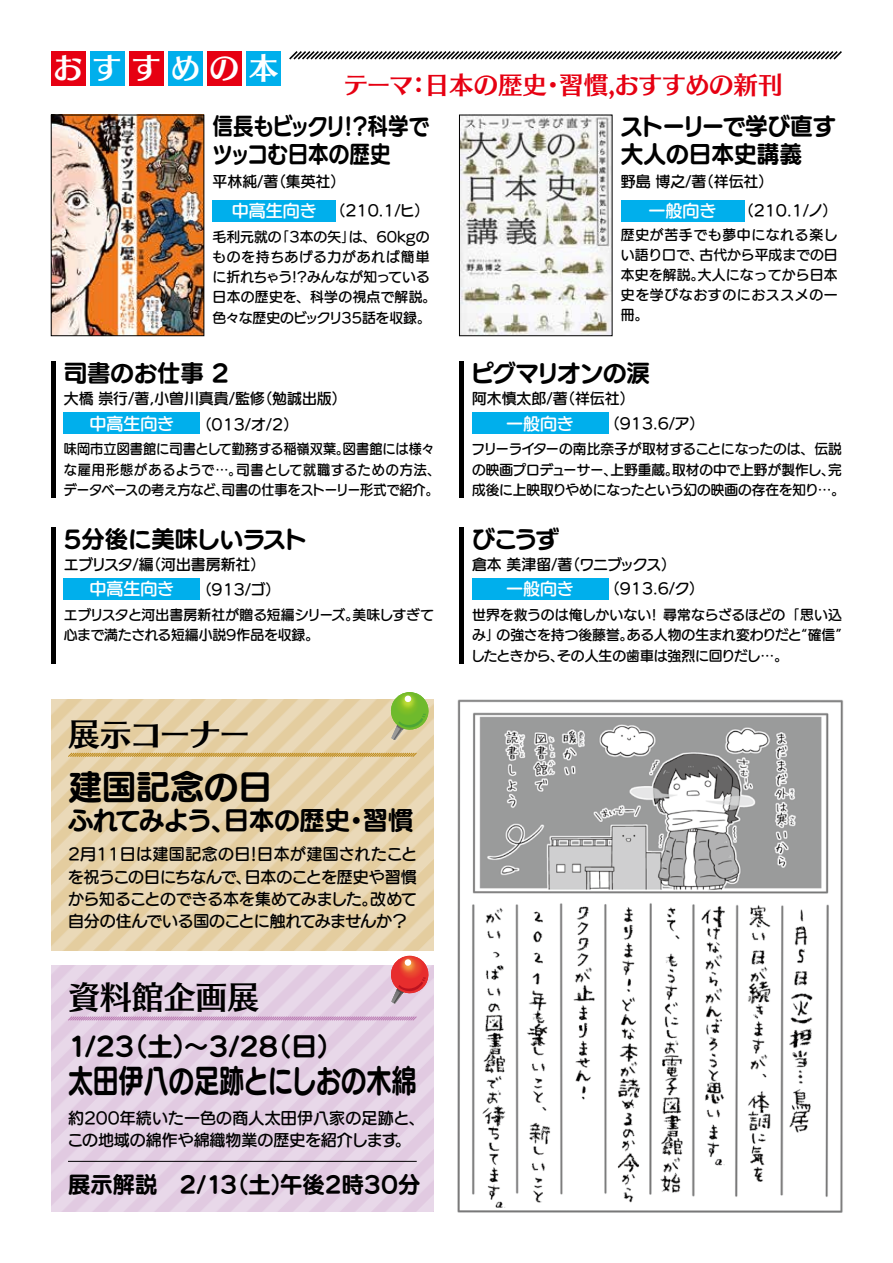
<style>
.page{position:relative;width:893px;height:1263px;background:#fff}
.page>*{position:absolute;margin:0;border:0;box-sizing:border-box;transform-origin:0 0}
.t1{font:34.05px "UD Marugo Large Pr 6 N B";color:#000}
.t2{font:31.95px "UD Marugo Large Pr 6 N B";color:#000;scale:.79 1}
.t3{font:31.95px "Skip Std B";color:#000}
.t4{font:29.7px "Skip Std B";letter-spacing:.315em;color:#fff}
.t5{font:25.5px "UD Marugo Large Pr 6 N B";color:#000}
.t6{font:24.45px "Skip Std B";color:#e60012}
.t7{font:23.4px/27.6px "UD Marugo Large Pr 6 N B";letter-spacing:-.01em;color:#000}
.t8{font:23.4px/27.6px "UD Marugo Large Pr 6 N B";letter-spacing:-.01em;color:#000;scale:.88 1}
.t9{font:23.4px "UD Marugo Large Pr 6 N B";letter-spacing:-.05em;color:#000}
.t10{font:22.35px "UD Marugo Large Pr 6 N B";color:#000}
.t11{font:16.95px "UD Marugo Large Pr 6 N DB";color:#fff}
.t12{font:15.9px/22.4px "UD Marugo Large Pr 6 N DB";color:#000;text-align:justify}
.t13{font:14.85px "UD Marugo Large Pr 6 N DB";color:#000}
.t14{font:14.85px "UD Marugo Large Pr 6 N DB";letter-spacing:-.065em;color:#000}
.t15{font:13.8px/20.2px "UD Marugo Large Pr 6 N DB";color:#000}
.t16{font:13.8px/20.2px "UD Marugo Large Pr 6 N DB";color:#000;scale:.95 1}
.s1{font-size:16.95px;color:#fff}
</style>
<div class="page">
<div style="left:51px;top:51px;width:34px;height:34px;background:#e60012"></div>
<div style="left:129px;top:51px;width:34px;height:34px;background:#e60012"></div>
<div style="left:207px;top:51px;width:35px;height:34px;background:#e60012"></div>
<div style="left:90px;top:51px;width:34px;height:34px;background:#00afec"></div>
<div style="left:168px;top:51px;width:34px;height:34px;background:#00afec"></div>
<div style="left:247px;top:51px;width:34px;height:34px;background:#00afec"></div>
<svg style="left:289px;top:51px;width:553px;height:9px"></svg>
<img style="left:53px;top:117px;width:149px;height:217px">
<div style="left:51px;top:115px;width:153px;height:221px;border:1px solid #000"></div>
<img style="left:461px;top:117px;width:149px;height:217px">
<div style="left:459px;top:115px;width:153px;height:221px;border:1px solid #000"></div>
<div style="left:64px;top:412px;width:136px;height:22px;background:#00afec"></div>
<div style="left:64px;top:578px;width:136px;height:22px;background:#00afec"></div>
<hr style="left:51px;top:361px;width:4px;height:136px;background:#000">
<hr style="left:51px;top:527px;width:4px;height:136px;background:#000">
<hr style="left:459px;top:361px;width:4px;height:136px;background:#000">
<hr style="left:459px;top:527px;width:4px;height:136px;background:#000">
<div style="left:472px;top:412px;width:136px;height:22px;background:#00afec"></div>
<div style="left:472px;top:578px;width:136px;height:22px;background:#00afec"></div>
<div style="left:621px;top:200px;width:123px;height:21px;background:#00afec"></div>
<div style="left:213px;top:200px;width:123px;height:21px;background:#00afec"></div>
<img style="left:457px;top:699px;width:387px;height:514px">
<div style="left:51px;top:965px;width:383px;height:247px;background:#e5d2e5"></div>
<img style="left:51px;top:699px;width:383px;height:251px">
<svg style="left:67px;top:752px;width:351px;height:6px;background:#d6b46e"></svg>
<svg style="left:67px;top:1015px;width:351px;height:6px;background:#d2adcf"></svg>
<img style="left:384px;top:699px;width:49px;height:26px">
<svg style="left:388px;top:692px;width:43px;height:48px;background:#a8c76e"></svg>
<img style="left:384px;top:940px;width:49px;height:49px">
<svg style="left:388px;top:956px;width:43px;height:47px;background:#e28080"></svg>
<hr style="left:68px;top:1161px;width:349px;height:1px;background:#000">
<h3 class="t4" style="left:53px;top:46px;width:227px">おすすめの本</h3>
<h3 class="t6" style="left:344px;top:66px;width:440px">テーマ：日本の歴史・習慣,おすすめの新刊</h3>
<h3 class="t8" style="left:212px;top:114px;width:248px">信長もビックリ!?科学でツッコむ日本の歴史</h3>
<p class="t13" style="left:213px;top:174px;width:134px">平林純/著（集英社）</p>
<h3 class="t7" style="left:621px;top:114px;width:217px">ストーリーで学び直す大人の日本史講義</h3>
<p class="t13" style="left:621px;top:174px;width:154px">野島 博之/著（祥伝社）</p>
<p class="t13" style="left:232px;top:202px;width:199px"><span class="s1">中高生向き</span> （210.1/ヒ）</p>
<p class="t11" style="left:649px;top:201px;width:69px">一般向き</p>
<p class="t13" style="left:739px;top:202px;width:100px">（210.1/ノ）</p>
<p class="t15" style="left:212px;top:227px;width:226px">毛利元就の「3本の矢」は、60kgのものを持ちあげる力があれば簡単に折れちゃう!?みんなが知っている日本の歴史を、科学の視点で解説。色々な歴史のビックリ35話を収録。</p>
<h3 class="t7" style="left:64px;top:360px;width:167px">司書のお仕事 2</h3>
<p class="t13" style="left:64px;top:390px;width:284px">大橋 崇行/著,小曽川真貴/監修（勉誠出版）</p>
<p class="t16" style="left:64px;top:439px;width:398px">味岡市立図書館に司書として勤務する稲嶺双葉。図書館には様々な雇用形態があるようで…。司書として就職するための方法、データベースの考え方など、司書の仕事をストーリー形式で紹介。</p>
<p class="t11" style="left:89px;top:414px;width:86px">中高生向き</p>
<p class="t13" style="left:197px;top:416px;width:103px">（013/オ/2）</p>
<h3 class="t7" style="left:64px;top:526px;width:244px">5分後に美味しいラスト</h3>
<p class="t13" style="left:64px;top:556px;width:203px">エブリスタ/編（河出書房新社）</p>
<p class="t15" style="left:64px;top:605px;width:372px">エブリスタと河出書房新社が贈る短編シリーズ。美味しすぎて心まで満たされる短編小説9作品を収録。</p>
<p class="t11" style="left:89px;top:580px;width:86px">中高生向き</p>
<p class="t13" style="left:197px;top:581px;width:85px">（913/ゴ）</p>
<h2 class="t3" style="left:68px;top:710px;width:184px">展示コーナー</h2>
<h1 class="t1" style="left:68px;top:768px;width:206px">建国記念の日</h1>
<h3 class="t5" style="left:68px;top:807px;width:347px">ふれてみよう、日本の歴史・習慣</h3>
<p class="t12" style="left:68px;top:844px;width:351px">2月11日は建国記念の日！日本が建国されたことを祝うこの日にちなんで、日本のことを歴史や習慣から知ることのできる本を集めてみました。改めて自分の住んでいる国のことに触れてみませんか？</p>
<h2 class="t3" style="left:68px;top:973px;width:193px">資料館企画展</h2>
<h3 class="t5" style="left:68px;top:1032px;width:276px">1/23（土）〜3/28（日）</h3>
<h2 class="t2" style="left:68px;top:1063px;width:443px">太田伊八の足跡とにしおの木綿</h2>
<p class="t12" style="left:67px;top:1107px;width:359px">約200年続いた一色の商人太田伊八家の足跡と、この地域の綿作や綿織物業の歴史を紹介します。</p>
<h3 class="t10" style="left:68px;top:1172px;width:354px">展示解説　2/13（土）午後2時30分</h3>
<p class="t15" style="left:621px;top:225px;width:218px;text-align:justify">歴史が苦手でも夢中になれる楽しい語り口で、古代から平成までの日本史を解説。大人になってから日本史を学びなおすのにおススメの一冊。</p>
<h3 class="t9" style="left:471px;top:360px;width:181px">ピグマリオンの涙</h3>
<p class="t13" style="left:472px;top:390px;width:164px">阿木慎太郎/著（祥伝社）</p>
<p class="t15" style="left:472px;top:439px;width:375px">フリーライターの南比奈子が取材することになったのは、伝説の映画プロデューサー、上野重蔵。取材の中で上野が製作し、完成後に上映取りやめになったという幻の映画の存在を知り…。</p>
<p class="t11" style="left:506px;top:414px;width:69px">一般向き</p>
<p class="t13" style="left:605px;top:415px;width:101px">（913.6/ア）</p>
<h3 class="t7" style="left:472px;top:526px;width:89px">びこうず</h3>
<p class="t14" style="left:472px;top:556px;width:205px">倉本 美津留/著（ワニブックス）</p>
<p class="t15" style="left:471px;top:605px;width:372px;text-align:justify">世界を救うのは俺しかいない! 尋常ならざるほどの「思い込み」の強さを持つ後藤誉。ある人物の生まれ変わりだと“確信”したときから、その人生の歯車は強烈に回りだし…。</p>
<p class="t11" style="left:506px;top:580px;width:69px">一般向き</p>
<p class="t13" style="left:605px;top:580px;width:101px">（913.6/ク）</p>
</div>
